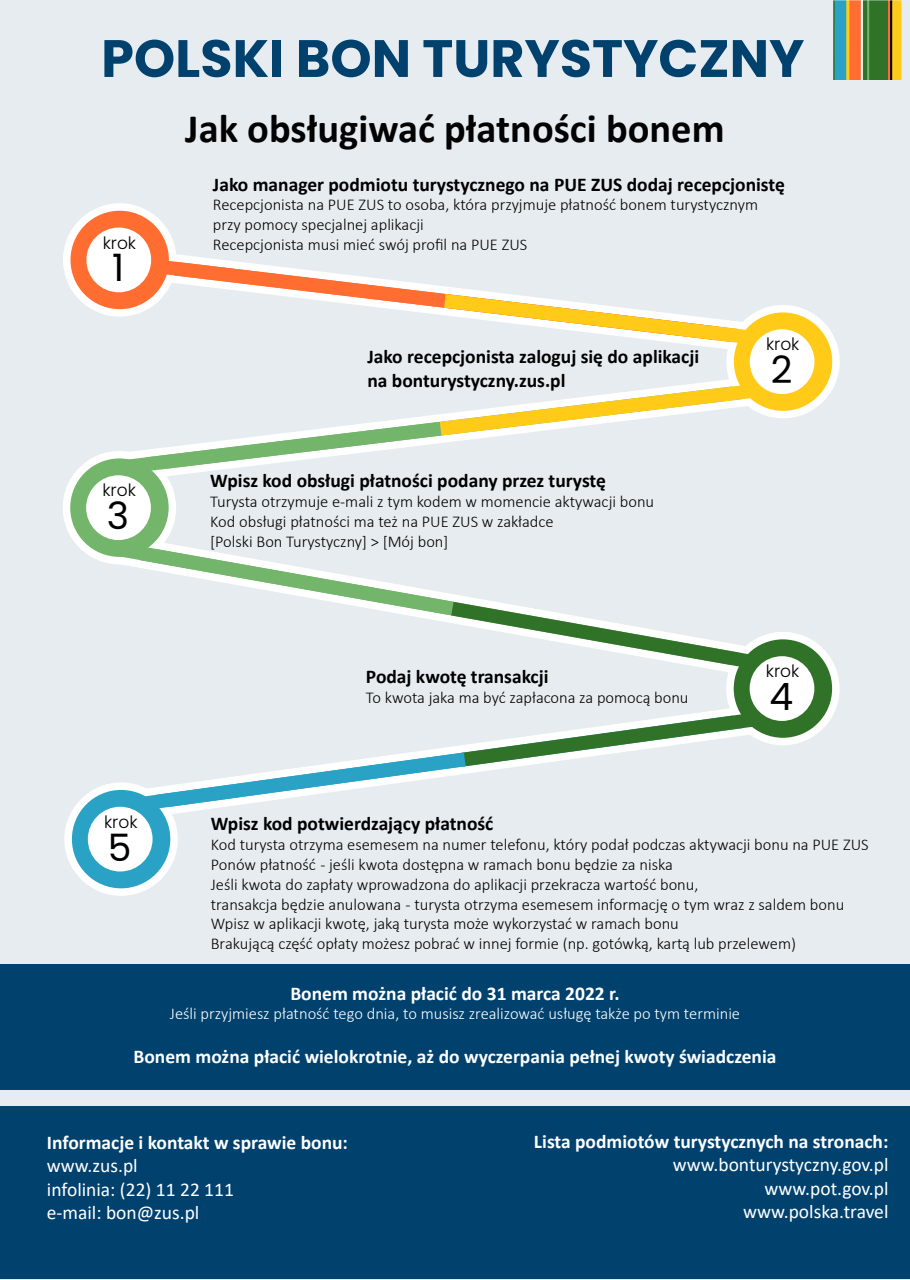
<style>
.page{position:relative;width:910px;height:1280px;background:#e6ecf0}
.page>*{position:absolute;margin:0;border:0;box-sizing:border-box;transform-origin:0 0}
.t1{font:700 52.5px "Poppins";color:#00416e}
.t2{font:700 40.5px "Calibri";color:#020202}
.t3{font:37.8px "Poppins";color:#000}
.t4{font:700 19.5px/23.4px "Calibri";color:#000}
.t5{font:700 19.5px "Calibri";color:#fff}
.t6{font:19.5px/23.4px "Calibri";color:#fff;text-align:right}
.t7{font:300 17.1px "Poppins";color:#000}
.t8{font:300 16.5px/19.8px "Calibri";color:#000}
.t9{font:300 16.5px "Calibri";color:#fff}
</style>
<div class="page">
<div style="left:0;top:964px;width:910px;height:125px;background:#00416e"></div>
<div style="left:0;top:1106px;width:910px;height:172px;background:#00416e"></div>
<img style="left:834px;top:0;width:67px;height:79px">
<svg style="left:63px;top:203px;width:777px;height:693px"></svg>
<h1 class="t1" style="left:101px;top:28px;width:705px">POLSKI BON TURYSTYCZNY</h1>
<p class="t7" style="left:103px;top:233px;width:35px">krok</p>
<h3 class="t3" style="left:112px;top:246px;width:14px">1</h3>
<p class="t7" style="left:102px;top:480px;width:35px">krok</p>
<h3 class="t3" style="left:107px;top:494px;width:24px">3</h3>
<p class="t7" style="left:104px;top:812px;width:35px">krok</p>
<h3 class="t3" style="left:108px;top:825px;width:25px">5</h3>
<h2 class="t2" style="left:185px;top:100px;width:541px">Jak obsługiwać płatności bonem</h2>
<p class="t4" style="left:213px;top:172px;width:573px">Jako manager podmiotu turystycznego na PUE ZUS dodaj recepcjonistę</p>
<p class="t8" style="left:213px;top:195px;width:547px">Recepcjonista na PUE ZUS to osoba, która przyjmuje płatność bonem turystycznym przy pomocy specjalnej aplikacji<br>Recepcjonista musi mieć swój profil na PUE ZUS</p>
<p class="t4" style="left:367px;top:345px;width:333px">Jako recepcjonista zaloguj się do aplikacji na bonturystyczny.zus.pl</p>
<p class="t4" style="left:210px;top:469px;width:397px">Wpisz kod obsługi płatności podany przez turystę</p>
<p class="t8" style="left:210px;top:492px;width:445px">Turysta otrzymuje e-mali z tym kodem w momencie aktywacji bonu<br>Kod obsługi płatności ma też na PUE ZUS w zakładce<br>[Polski Bon Turystyczny] &gt; [Mój bon]</p>
<p class="t4" style="left:366px;top:665px;width:184px">Podaj kwotę transakcji</p>
<p class="t8" style="left:366px;top:687px;width:324px">To kwota jaka ma być zapłacona za pomocą bonu</p>
<p class="t7" style="left:766px;top:335px;width:35px">krok</p>
<h3 class="t3" style="left:771px;top:348px;width:23px">2</h3>
<p class="t7" style="left:766px;top:661px;width:35px">krok</p>
<h3 class="t3" style="left:769px;top:675px;width:25px">4</h3>
<p class="t4" style="left:211px;top:812px;width:284px">Wpisz kod potwierdzający płatność</p>
<p class="t8" style="left:211px;top:835px;width:659px">Kod turysta otrzyma esemesem na numer telefonu, który podał podczas aktywacji bonu na PUE ZUS Ponów płatność - jeśli kwota dostępna w ramach bonu będzie za niska<br>Jeśli kwota do zapłaty wprowadzona do aplikacji przekracza wartość bonu,<br>transakcja będzie anulowana - turysta otrzyma esemesem informację o tym wraz z saldem bonu Wpisz w aplikacji kwotę, jaką turysta może wykorzystać w ramach bonu<br>Brakującą część opłaty możesz pobrać w innej formie (np. gotówką, kartą lub przelewem)</p>
<p class="t5" style="left:290px;top:979px;width:331px">Bonem można płacić do 31 marca 2022 r.</p>
<p class="t9" style="left:170px;top:1003px;width:572px">Jeśli przyjmiesz płatność tego dnia, to musisz zrealizować usługę także po tym terminie</p>
<p class="t5" style="left:134px;top:1042px;width:644px">Bonem można płacić wielokrotnie, aż do wyczerpania pełnej kwoty świadczenia</p>
<p class="t5" style="left:47px;top:1128px;width:303px">Informacje i kontakt w sprawie bonu:</p>
<p class="t6" style="left:47px;top:1153px;width:189px;text-align:left">www.zus.pl<br>infolinia: (22) 11 22 111 e-mail: bon@zus.pl</p>
<p class="t5" style="left:534px;top:1128px;width:356px">Lista podmiotów turystycznych na stronach:</p>
<p class="t6" style="left:673px;top:1153px;width:217px">www.bonturystyczny.gov.pl www.pot.gov.pl www.polska.travel</p>
</div>
